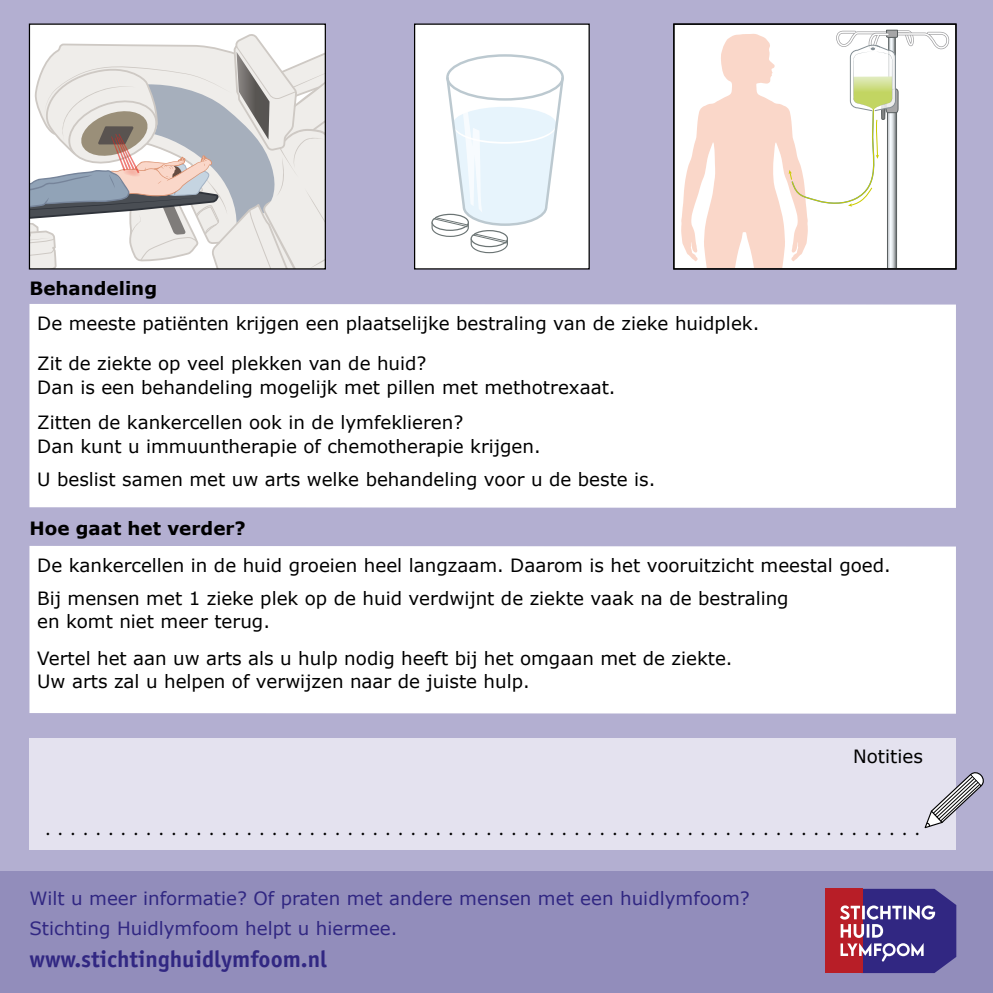
<style>
.page{position:relative;width:993px;height:993px;background:#fff}
.page>*{position:absolute;margin:0;border:0;box-sizing:border-box;transform-origin:0 0}
.t1{font:700 23.28px "Officina Sans Std";color:#312782}
.t2{font:19.95px "Myriad Pro";color:#000}
.t3{font:18.2px/23.3px "Verdana";color:#000}
.t4{font:18.2px/29.9px "Verdana";color:#312782}
.t5{font:700 18.2px "Verdana";color:#000}
</style>
<div class="page">
<div style="left:0;top:850px;width:992px;height:142px;background:#928dbb"></div>
<div style="left:0;top:0;width:992px;height:100px;background:#b3afd1"></div>
<div style="left:0;top:71px;width:992px;height:799px;background:#b3afd1"></div>
<div style="left:29px;top:546px;width:926px;height:167px;background:#fff"></div>
<div style="left:414px;top:23px;width:175px;height:246px;background:#fff;border:1px solid #000"></div>
<svg style="left:431px;top:55px;width:133px;height:199px"></svg>
<div style="left:29px;top:304px;width:926px;height:203px;background:#fff"></div>
<div style="left:29px;top:737px;width:926px;height:112px;background:#e4e2ef"></div>
<svg style="left:924px;top:771px;width:60px;height:58px"></svg>
<div style="left:29px;top:24px;width:296px;height:245px;background:#fff"></div>
<svg style="left:31px;top:34px;width:293px;height:233px"></svg>
<div style="left:29px;top:23px;width:297px;height:246px;border:1px solid #000"></div>
<div style="left:673px;top:23px;width:283px;height:246px;background:#fff"></div>
<svg style="left:681px;top:29px;width:268px;height:238px"></svg>
<div style="left:673px;top:23px;width:283px;height:246px;border:1px solid #000"></div>
<div style="left:825px;top:888px;width:37px;height:84px;background:#b81e27"></div>
<svg style="left:840px;top:888px;width:115px;height:84px"></svg>
<p class="t5" style="left:29px;top:277px;width:129px">Behandeling</p>
<p class="t3" style="left:37px;top:311px;width:723px">De meeste patiënten krijgen een plaatselijke bestraling van de zieke huidplek.</p>
<p class="t3" style="left:37px;top:352px;width:579px">Zit de ziekte op veel plekken van de huid?<br>Dan is een behandeling mogelijk met pillen met methotrexaat.</p>
<p class="t3" style="left:37px;top:411px;width:505px">Zitten de kankercellen ook in de lymfeklieren?<br>Dan kunt u immuuntherapie of chemotherapie krijgen.</p>
<p class="t3" style="left:37px;top:468px;width:619px">U beslist samen met uw arts welke behandeling voor u de beste is.</p>
<p class="t5" style="left:29px;top:516px;width:218px">Hoe gaat het verder?</p>
<p class="t3" style="left:37px;top:549px;width:854px;line-height:32.4px">De kankercellen in de huid groeien heel langzaam. Daarom is het vooruitzicht meestal goed.<br>Bij mensen met 1 zieke plek op de huid verdwijnt de ziekte vaak na de bestraling</p>
<p class="t3" style="left:37px;top:609px;width:234px">en komt niet meer terug.</p>
<p class="t3" style="left:37px;top:647px;width:696px">Vertel het aan uw arts als u hulp nodig heeft bij het omgaan met de ziekte.<br>Uw arts zal u helpen of verwijzen naar de juiste hulp.</p>
<p class="t3" style="left:852px;top:744px;width:71px">Notities</p>
<p class="t2" style="left:46px;top:815px;width:874px">. . . . . . . . . . . . . . . . . . . . . . . . . . . . . . . . . . . . . . . . . . . . . . . . . . . . . . . . . . . . . . . . . . . . . .</p>
<p class="t4" style="left:29px;top:883px;width:721px">Wilt u meer informatie? Of praten met andere mensen met een huidlymfoom?<br>Stichting Huidlymfoom helpt u hiermee.</p>
<p class="t1" style="left:29px;top:944px;width:299px">www.stichtinghuidlymfoom.nl</p>
</div>
